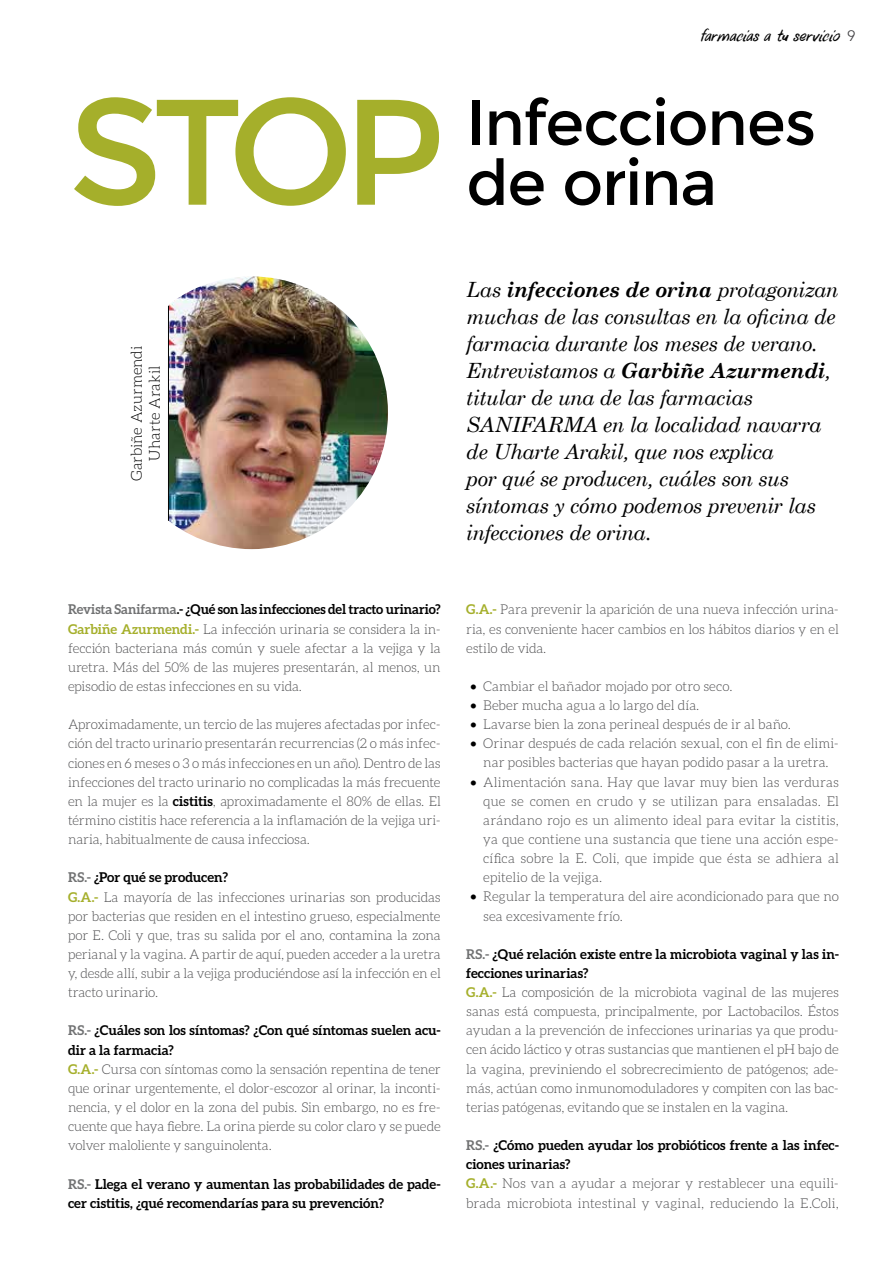
<style>
.page{position:relative;width:893px;height:1263px;background:#fff}
.page>*{position:absolute;margin:0;border:0;box-sizing:border-box;transform-origin:0 0}
.t1{font:150px "Montserrat";color:#a5af2b}
.t2{font:63px/60px "Montserrat";letter-spacing:-.025em;color:#000}
.t3{font:italic 21px/27px "Century Schoolbook";letter-spacing:-.02em;color:#000}
.t4{font:300 15px/18px "Aleo";letter-spacing:.005em;color:#000;text-align:center}
.t5{font:italic 15px "DK Uncle Oscar";letter-spacing:-.01em;color:#000}
.t6{font:300 13.5px/19.2px "Aleo";letter-spacing:-.01em;color:#4b4b4d;text-align:justify}
.t7{font:300 13.5px/19.2px "Aleo";letter-spacing:.01em;color:#4b4b4d}
.t8{font:700 13.5px/19.2px "Aleo";color:#000}
.s1{font-family:"Avenir LT Std";font-weight:300;font-style:normal;color:#3e3d40}
.s2{font-weight:700;color:#707172}
.s3{font-weight:700;color:#000}
.s4{font-weight:700;color:#a5af2b}
.s5{color:#707172}
.s6{font-weight:700}
.s7{font-weight:400;color:#000}
</style>
<div class="page">
<img style="left:169px;top:276px;width:219px;height:273px">
<hr style="left:168px;top:306px;width:1px;height:215px;background:#000">
<p class="t5" style="left:699px;top:26px;width:157px">farmacias a tu servicio <span class="s1">9</span></p>
<h1 class="t1" style="left:68px;top:65px;width:379px">STOP</h1>
<h2 class="t2" style="left:466px;top:93px;width:351px">Infecciones de orina</h2>
<p class="t4" style="left:128px;top:481px;width:136px;rotate:-90deg">Garbiñe Azurmendi<br>Uharte Arakil</p>
<p class="t6" style="left:68px;top:600px;width:374px"><span class="s2">Revista Sanifarma</span><span class="s3">.- ¿Qué son las infecciones del tracto urinario?<br></span><span class="s4">Garbiñe Azurmendi.-</span> La infección urinaria se considera la in&shy;fección bacteriana más común y suele afectar a la vejiga y la uretra. Más del 50% de las mujeres presentarán, al menos, un episodio de estas infecciones en su vida.</p>
<p class="t6" style="left:68px;top:715px;width:374px">Aproximadamente, un tercio de las mujeres afectadas por infec&shy;ción del tracto urinario presentarán recurrencias (2 o más infec&shy;ciones en 6 meses o 3 o más infecciones en un año). Dentro de las infecciones del tracto urinario no complicadas la más frecuente en la mujer es la <span class="s3">cistitis</span>, aproximadamente el 80% de ellas. El término cistitis hace referencia a la inflamación de la vejiga uri&shy;naria, habitualmente de causa infecciosa.</p>
<p class="t6" style="left:68px;top:868px;width:374px;text-align:left"><span class="s2">RS.-</span> <span class="s3">¿Por qué se producen?<br></span><span class="s4">G.A.-</span> La mayoría de las infecciones urinarias son producidas por bacterias que residen en el intestino grueso, especialmente por E. Coli y que, tras su salida por el ano, contamina la zona perianal y la vagina. A partir de aquí, pueden acceder a la uretra y, desde allí, subir a la vejiga produciéndose así la infección en el tracto urinario.</p>
<p class="t6" style="left:68px;top:1021px;width:374px;text-align:left"><span class="s2">RS.-</span> <span class="s3">¿Cuáles son los síntomas? ¿Con qué síntomas suelen acu&shy;dir a la farmacia?<br></span><span class="s4">G.A.-</span> Cursa con síntomas como la sensación repentina de tener que orinar urgentemente, el dolor-escozor al orinar, la inconti&shy;nencia, y el dolor en la zona del pubis. Sin embargo, no es fre&shy;cuente que haya fiebre. La orina pierde su color claro y se puede volver maloliente y sanguinolenta.</p>
<p class="t8" style="left:68px;top:1174px;width:374px"><span class="s5">RS.-</span> Llega el verano y aumentan las probabilidades de pade&shy;cer cistitis, ¿qué recomendarías para su prevención?</p>
<p class="t3" style="left:466px;top:275px;width:374px">Las <span class="s6">infecciones de orina</span> protagonizan muchas de las consultas en la oficina de farmacia durante los meses de verano.<br>Entrevistamos a <span class="s6">Garbiñe Azurmendi</span>, titular de una de las farmacias SANIFARMA en la localidad navarra de Uharte Arakil, que nos explica<br>por qué se producen, cuáles son sus síntomas y cómo podemos prevenir las infecciones de orina.</p>
<p class="t6" style="left:466px;top:600px;width:374px"><span class="s4">G.A.-</span> Para prevenir la aparición de una nueva infección urina&shy;ria, es conveniente hacer cambios en los hábitos diarios y en el estilo de vida.</p>
<p class="t6" style="left:470px;top:676px;width:263px"><span class="s7">•</span> Cambiar el bañador mojado por otro seco.</p>
<p class="t6" style="left:470px;top:696px;width:230px"><span class="s7">•</span> Beber mucha agua a lo largo del día.</p>
<p class="t6" style="left:470px;top:715px;width:322px"><span class="s7">•</span> Lavarse bien la zona perineal después de ir al baño.</p>
<p class="t6" style="left:470px;top:734px;width:370px;text-align:center"><span class="s7">•</span> Orinar después de cada relación sexual, con el fin de elimi&shy;nar posibles bacterias que hayan podido pasar a la uretra.</p>
<p class="t6" style="left:483px;top:772px;width:357px;text-indent:-13px"><span class="s7">•</span> Alimentación sana. Hay que lavar muy bien las verduras que se comen en crudo y se utilizan para ensaladas. El arándano rojo es un alimento ideal para evitar la cistitis, ya que contiene una sustancia que tiene una acción espe&shy;cífica sobre la E. Coli, que impide que ésta se adhiera al epitelio de la vejiga.</p>
<p class="t6" style="left:483px;top:887px;width:357px;text-indent:-13px"><span class="s7">•</span> Regular la temperatura del aire acondicionado para que no sea excesivamente frío.</p>
<p class="t6" style="left:466px;top:944px;width:374px;text-align:left"><span class="s2">RS.-</span> <span class="s3">¿Qué relación existe entre la microbiota vaginal y las in&shy;fecciones urinarias?<br></span><span class="s4">G.A.-</span> La composición de la microbiota vaginal de las mujeres sanas está compuesta, principalmente, por Lactobacilos. Éstos ayudan a la prevención de infecciones urinarias ya que produ&shy;cen ácido láctico y otras sustancias que mantienen el pH bajo de la vagina, previniendo el sobrecrecimiento de patógenos; ade&shy;más, actúan como inmunomoduladores y compiten con las bac&shy;terias patógenas, evitando que se instalen en la vagina.</p>
<p class="t7" style="left:466px;top:1136px;width:374px"><span class="s2">RS.-</span> <span class="s3">¿Cómo pueden ayudar los probióticos frente a las infec&shy;ciones urinarias?<br></span><span class="s4">G.A.-</span> Nos van a ayudar a mejorar y restablecer una equili&shy;brada microbiota intestinal y vaginal, reduciendo la E.Coli,</p>
</div>
